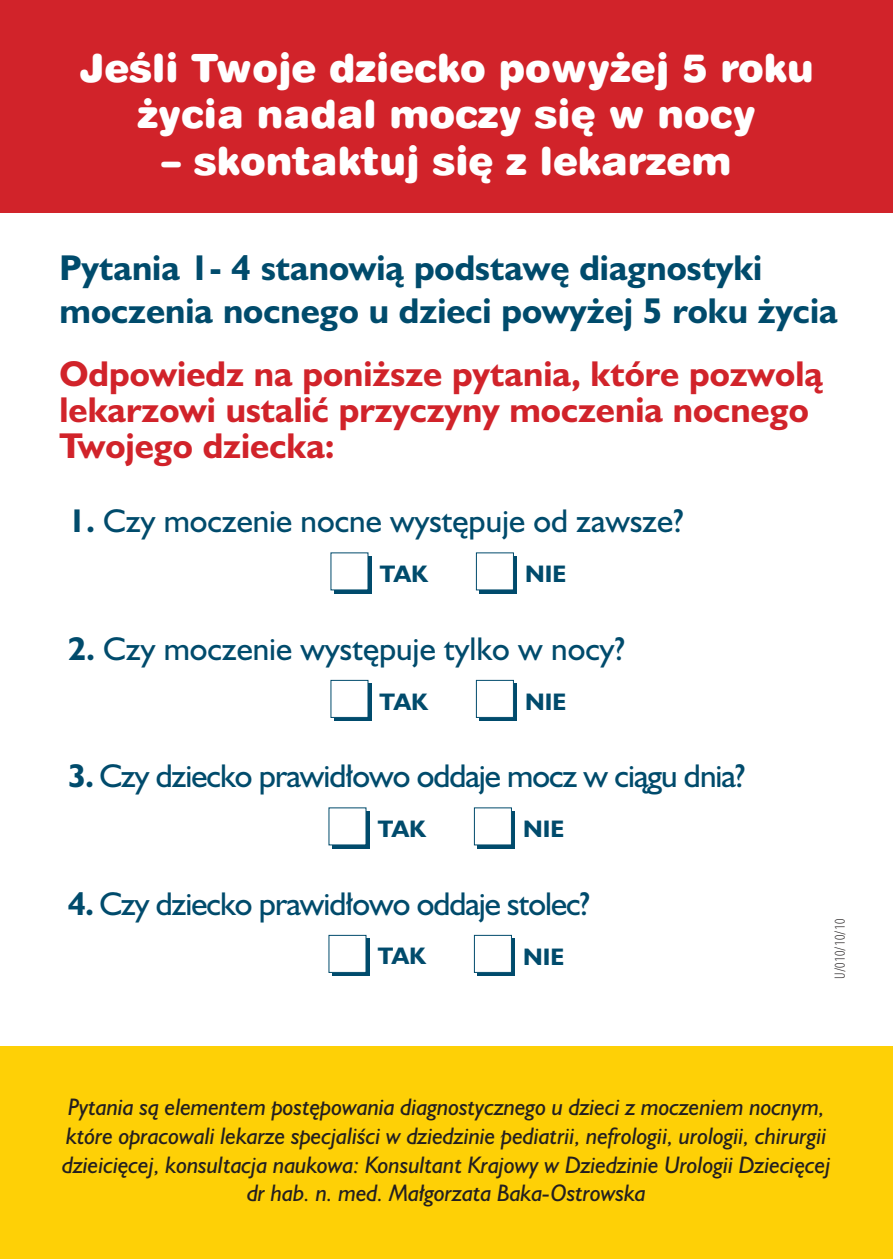
<style>
.page{position:relative;width:893px;height:1259px;background:#fff}
.page>*{position:absolute;margin:0;border:0;box-sizing:border-box;transform-origin:0 0}
.t1{font:39px/46.8px "Swis 721 Blk Rnd EU";color:#fff;text-align:center}
.t2{font:700 36px/36px "Humanst 521 EU";color:#d1232a}
.t3{font:700 36px/43.2px "Humanst 521 EU";color:#004b6c}
.t4{font:33px "Humanst 521 EU";letter-spacing:-.03em;color:#004b6c}
.t5{font:33px "Humanst 521 EU";color:#004b6c}
.t6{font:italic 24px/28.8px "Humanst 521 EU";letter-spacing:-.01em;color:#231f20;text-align:center}
.t7{font:700 24px "Humanst 521 EU";color:#004b6c}
.t8{font:300 condensed 15px "Myriad Pro";letter-spacing:.02em;color:#231f20}
.s1{font-weight:700}
</style>
<div class="page">
<div style="left:0;top:0;width:893px;height:212px;background:#d1232a"></div>
<div style="left:0;top:1046px;width:893px;height:213px;background:#fed006"></div>
<div style="left:334px;top:556px;width:37px;height:37px;background:#004b6c"></div>
<div style="left:331px;top:553px;width:37px;height:37px;background:#fff"></div>
<div style="left:480px;top:556px;width:37px;height:37px;background:#004b6c"></div>
<div style="left:476px;top:553px;width:37px;height:37px;background:#fff"></div>
<div style="left:476px;top:552px;width:38px;height:38px;border:1px solid #004b6c"></div>
<div style="left:334px;top:684px;width:37px;height:37px;background:#004b6c"></div>
<div style="left:331px;top:680px;width:37px;height:37px;background:#fff"></div>
<div style="left:330px;top:680px;width:38px;height:38px;border:1px solid #004b6c"></div>
<div style="left:480px;top:684px;width:37px;height:37px;background:#004b6c"></div>
<div style="left:476px;top:680px;width:37px;height:37px;background:#fff"></div>
<div style="left:476px;top:680px;width:38px;height:38px;border:1px solid #004b6c"></div>
<div style="left:332px;top:811px;width:37px;height:37px;background:#004b6c"></div>
<div style="left:329px;top:808px;width:37px;height:37px;background:#fff"></div>
<div style="left:478px;top:811px;width:37px;height:37px;background:#004b6c"></div>
<div style="left:474px;top:808px;width:37px;height:37px;background:#fff"></div>
<div style="left:474px;top:807px;width:38px;height:38px;border:1px solid #004b6c"></div>
<div style="left:332px;top:938px;width:37px;height:38px;background:#004b6c"></div>
<div style="left:329px;top:935px;width:37px;height:37px;background:#fff"></div>
<div style="left:328px;top:935px;width:38px;height:38px;border:1px solid #004b6c"></div>
<div style="left:478px;top:938px;width:37px;height:38px;background:#004b6c"></div>
<div style="left:474px;top:935px;width:37px;height:37px;background:#fff"></div>
<div style="left:474px;top:935px;width:38px;height:38px;border:1px solid #004b6c"></div>
<h1 class="t1" style="left:79px;top:48px;width:736px">Jeśli Twoje dziecko powyżej 5 roku życia nadal moczy się w nocy</h1>
<h1 class="t1" style="left:162px;top:142px;width:571px">– skontaktuj się z lekarzem</h1>
<h2 class="t3" style="left:60px;top:250px;width:780px">Pytania 1- 4 stanowią podstawę diagnostyki moczenia nocnego u dzieci powyżej 5 roku życia</h2>
<h2 class="t2" style="left:60px;top:360px;width:765px">Odpowiedz na poniższe pytania, które pozwolą lekarzowi ustalić przyczyny moczenia nocnego<br>Twojego dziecka:</h2>
<h3 class="t5" style="left:68px;top:510px;width:617px"><span class="s1">1.</span> Czy moczenie nocne występuje od zawsze?</h3>
<p class="t7" style="left:380px;top:565px;width:50px">TAK</p>
<p class="t7" style="left:525px;top:565px;width:43px">NIE</p>
<h3 class="t5" style="left:68px;top:637px;width:558px"><span class="s1">2.</span> Czy moczenie występuje tylko w nocy?</h3>
<p class="t7" style="left:380px;top:693px;width:50px">TAK</p>
<p class="t7" style="left:525px;top:693px;width:43px">NIE</p>
<h3 class="t4" style="left:68px;top:765px;width:679px"><span class="s1">3.</span> Czy dziecko prawidłowo oddaje mocz w ciągu dnia?</h3>
<p class="t7" style="left:378px;top:820px;width:50px">TAK</p>
<p class="t7" style="left:523px;top:820px;width:43px">NIE</p>
<h3 class="t4" style="left:68px;top:892px;width:523px"><span class="s1">4.</span> Czy dziecko prawidłowo oddaje stolec?</h3>
<p class="t7" style="left:378px;top:948px;width:50px">TAK</p>
<p class="t7" style="left:523px;top:948px;width:43px">NIE</p>
<p class="t8" style="left:833px;top:979px;width:61px;rotate:-90deg">U/010/10/10</p>
<p class="t6" style="left:62px;top:1095px;width:770px">Pytania są elementem postępowania diagnostycznego u dzieci z moczeniem nocnym, które opracowali lekarze specjaliści w dziedzinie pediatrii, nefrologii, urologii, chirurgii dzieicięcej, konsultacja naukowa: Konsultant Krajowy w Dziedzinie Urologii Dziecięcej dr hab. n. med. Małgorzata Baka-Ostrowska</p>
</div>
